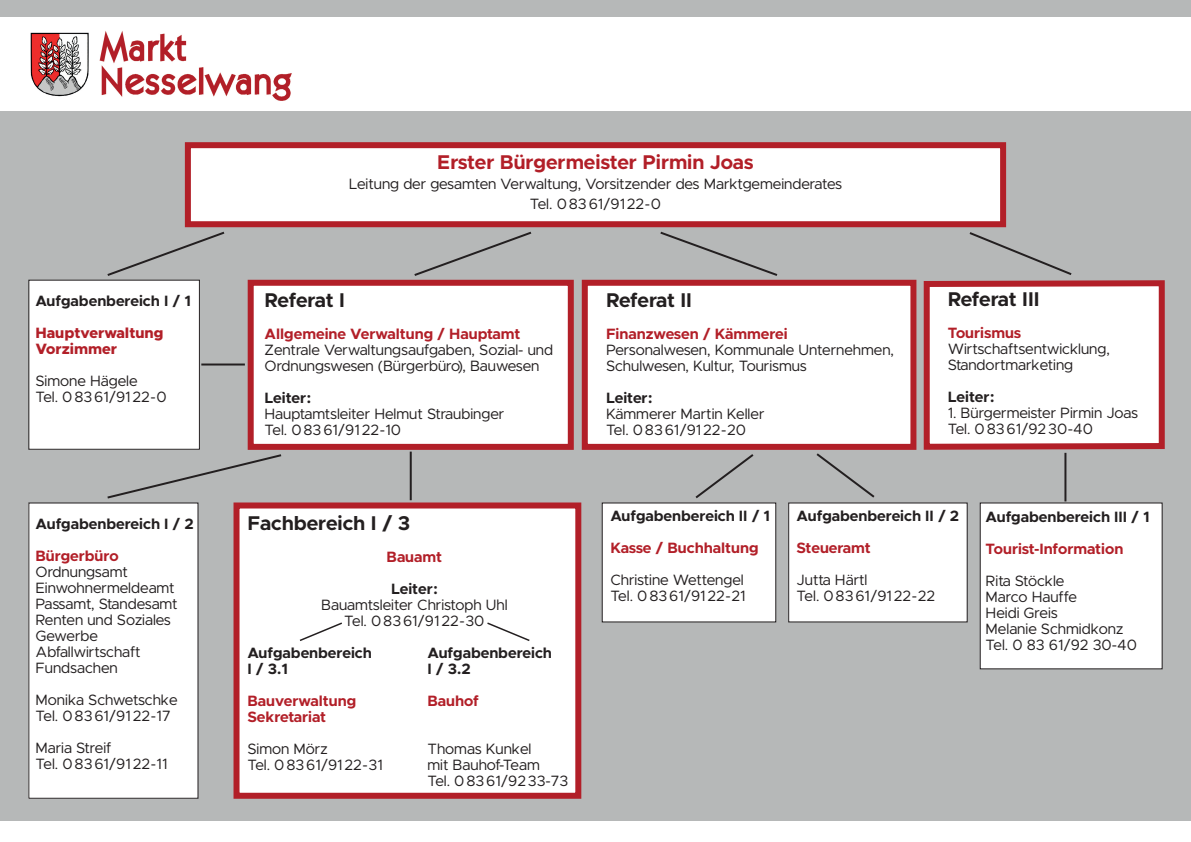
<style>
.page{position:relative;width:1191px;height:842px;background:#fff}
.page>*{position:absolute;margin:0;border:0;box-sizing:border-box;transform-origin:0 0}
.t1{font:700 20px "Metropolis";letter-spacing:-.005em;color:#231f20}
.t2{font:700 20px "Metropolis";color:#b21f28}
.t3{font:15px/16px "Metropolis";color:#231f20}
.t4{font:700 15px "Metropolis";color:#231f20}
.t5{font:700 15px "Metropolis";color:#b21f28}
.t6{font:800 15px "Metropolis";color:#b21f28}
</style>
<div class="page">
<div style="left:0;top:0;width:1191px;height:820px;background:#b6b8b8"></div>
<div style="left:29px;top:280px;width:170px;height:169px;background:#fff"></div>
<div style="left:28px;top:280px;width:172px;height:170px;border:1px solid #231f20"></div>
<div style="left:29px;top:503px;width:169px;height:295px;background:#fff"></div>
<div style="left:0;top:17px;width:1191px;height:94px;background:#fff"></div>
<img style="left:30px;top:31px;width:262px;height:70px">
<div style="left:788px;top:503px;width:179px;height:119px;background:#fff"></div>
<div style="left:602px;top:503px;width:173px;height:119px;background:#fff"></div>
<div style="left:248px;top:280px;width:326px;height:170px;background:#fff;border:6px solid #b21f28"></div>
<div style="left:582px;top:280px;width:334px;height:170px;background:#fff;border:6px solid #b21f28"></div>
<div style="left:233px;top:502px;width:348px;height:297px;background:#fff;border:6px solid #b21f28"></div>
<div style="left:185px;top:142px;width:821px;height:85px;background:#fff;border:6px solid #b21f28"></div>
<svg style="left:414px;top:231px;width:118px;height:45px"></svg>
<svg style="left:660px;top:231px;width:118px;height:45px"></svg>
<svg style="left:299px;top:622px;width:43px;height:19px"></svg>
<svg style="left:487px;top:622px;width:43px;height:19px"></svg>
<svg style="left:695px;top:454px;width:59px;height:45px"></svg>
<svg style="left:816px;top:453px;width:59px;height:45px"></svg>
<hr style="left:410px;top:452px;width:2px;height:48px;background:#231f20">
<svg style="left:107px;top:231px;width:118px;height:45px"></svg>
<svg style="left:107px;top:454px;width:175px;height:45px"></svg>
<hr style="left:201px;top:363px;width:44px;height:2px;background:#231f20">
<svg style="left:923px;top:280px;width:242px;height:173px;background:#f3e3e4"></svg>
<svg style="left:969px;top:232px;width:103px;height:43px"></svg>
<hr style="left:1064px;top:453px;width:2px;height:48px;background:#231f20">
<div style="left:980px;top:503px;width:182px;height:166px;background:#fff"></div>
<p class="t4" style="left:35px;top:292px;width:157px">Aufgabenbereich I / 1</p>
<p class="t6" style="left:35px;top:324px;width:129px">Hauptverwaltung</p>
<p class="t6" style="left:35px;top:340px;width:83px">Vorzimmer</p>
<p class="t3" style="left:35px;top:373px;width:104px">Simone Hägele</p>
<p class="t3" style="left:35px;top:389px;width:133px">Tel. 08361/9122-0</p>
<p class="t4" style="left:36px;top:515px;width:160px">Aufgabenbereich I / 2</p>
<p class="t5" style="left:36px;top:547px;width:84px">Bürgerbüro</p>
<p class="t3" style="left:36px;top:564px;width:94px">Ordnungsamt</p>
<p class="t3" style="left:36px;top:580px;width:141px">Einwohnermeldeamt</p>
<p class="t3" style="left:36px;top:596px;width:144px">Passamt, Standesamt</p>
<p class="t3" style="left:36px;top:612px;width:137px">Renten und Soziales</p>
<p class="t3" style="left:36px;top:628px;width:64px">Gewerbe</p>
<p class="t3" style="left:36px;top:644px;width:107px">Abfallwirtschaft</p>
<p class="t3" style="left:36px;top:660px;width:84px">Fundsachen</p>
<p class="t3" style="left:36px;top:692px;width:143px">Monika Schwetschke</p>
<p class="t3" style="left:36px;top:708px;width:136px">Tel. 08361/9122-17</p>
<p class="t3" style="left:36px;top:740px;width:77px">Maria Streif</p>
<p class="t3" style="left:36px;top:756px;width:133px">Tel. 08361/9122-11</p>
<p class="t2" style="left:437px;top:149px;width:318px">Erster Bürgermeister Pirmin Joas</p>
<p class="t3" style="left:349px;top:176px;width:495px">Leitung der gesamten Verwaltung, Vorsitzender des Marktgemeinderates</p>
<p class="t3" style="left:530px;top:196px;width:133px">Tel. 08361/9122-0</p>
<p class="t1" style="left:264px;top:288px;width:82px">Referat I</p>
<p class="t5" style="left:264px;top:324px;width:257px">Allgemeine Verwaltung / Hauptamt</p>
<p class="t3" style="left:264px;top:342px;width:290px">Zentrale Verwaltungsaufgaben, Sozial- und</p>
<p class="t3" style="left:264px;top:358px;width:276px">Ordnungswesen (Bürgerbüro), Bauwesen</p>
<p class="t4" style="left:264px;top:388px;width:48px">Leiter:</p>
<p class="t3" style="left:264px;top:406px;width:241px">Hauptamtsleiter Helmut Straubinger</p>
<p class="t3" style="left:264px;top:422px;width:138px">Tel. 08361/9122-10</p>
<p class="t1" style="left:606px;top:288px;width:87px">Referat II</p>
<p class="t5" style="left:606px;top:324px;width:183px">Finanzwesen / Kämmerei</p>
<p class="t3" style="left:606px;top:342px;width:289px">Personalwesen, Kommunale Unternehmen,<br>Schulwesen, Kultur, Tourismus</p>
<p class="t4" style="left:606px;top:388px;width:48px">Leiter:</p>
<p class="t3" style="left:606px;top:406px;width:160px">Kämmerer Martin Keller</p>
<p class="t3" style="left:606px;top:422px;width:141px">Tel. 08361/9122-20</p>
<p class="t1" style="left:947px;top:286px;width:93px">Referat III</p>
<p class="t5" style="left:947px;top:323px;width:75px">Tourismus</p>
<p class="t3" style="left:947px;top:341px;width:164px">Wirtschaftsentwicklung,</p>
<p class="t3" style="left:947px;top:357px;width:127px">Standortmarketing</p>
<p class="t4" style="left:947px;top:387px;width:48px">Leiter:</p>
<p class="t3" style="left:947px;top:405px;width:192px">1. Bürgermeister Pirmin Joas</p>
<p class="t3" style="left:947px;top:421px;width:147px">Tel. 08361/9230-40</p>
<p class="t1" style="left:247px;top:510px;width:164px">Fachbereich I / 3</p>
<p class="t5" style="left:386px;top:547px;width:57px">Bauamt</p>
<p class="t4" style="left:391px;top:579px;width:48px">Leiter:</p>
<p class="t3" style="left:321px;top:597px;width:188px">Bauamtsleiter Christoph Uhl</p>
<p class="t3" style="left:344px;top:613px;width:142px">Tel. 08361/9122-30</p>
<p class="t4" style="left:247px;top:643px;width:126px">Aufgabenbereich</p>
<p class="t4" style="left:427px;top:643px;width:126px">Aufgabenbereich</p>
<p class="t4" style="left:247px;top:659px;width:42px">I / 3.1</p>
<p class="t4" style="left:427px;top:659px;width:45px">I / 3.2</p>
<p class="t5" style="left:247px;top:691px;width:110px">Bauverwaltung</p>
<p class="t5" style="left:427px;top:691px;width:53px">Bauhof</p>
<p class="t5" style="left:247px;top:707px;width:80px">Sekretariat</p>
<p class="t3" style="left:247px;top:741px;width:82px">Simon Mörz</p>
<p class="t3" style="left:427px;top:741px;width:105px">Thomas Kunkel</p>
<p class="t3" style="left:247px;top:757px;width:137px">Tel. 08361/9122-31</p>
<p class="t3" style="left:427px;top:757px;width:114px">mit Bauhof-Team</p>
<p class="t3" style="left:427px;top:773px;width:142px">Tel. 08361/9233-73</p>
<p class="t4" style="left:610px;top:507px;width:161px">Aufgabenbereich II / 1</p>
<p class="t5" style="left:610px;top:539px;width:150px">Kasse / Buchhaltung</p>
<p class="t3" style="left:610px;top:572px;width:135px">Christine Wettengel</p>
<p class="t3" style="left:610px;top:588px;width:137px">Tel. 08361/9122-21</p>
<p class="t4" style="left:796px;top:507px;width:164px">Aufgabenbereich II / 2</p>
<p class="t5" style="left:796px;top:539px;width:76px">Steueramt</p>
<p class="t3" style="left:796px;top:572px;width:72px">Jutta Härtl</p>
<p class="t3" style="left:796px;top:588px;width:140px">Tel. 08361/9122-22</p>
<p class="t4" style="left:985px;top:507px;width:166px">Aufgabenbereich III / 1</p>
<p class="t5" style="left:985px;top:539px;width:139px">Tourist-Information</p>
<p class="t3" style="left:985px;top:572px;width:80px">Rita Stöckle</p>
<p class="t3" style="left:985px;top:588px;width:93px">Marco Hauffe</p>
<p class="t3" style="left:985px;top:604px;width:74px">Heidi Greis</p>
<p class="t3" style="left:985px;top:620px;width:139px">Melanie Schmidkonz</p>
<p class="t3" style="left:985px;top:636px;width:153px">Tel. 0 83 61/92 30-40</p>
</div>
